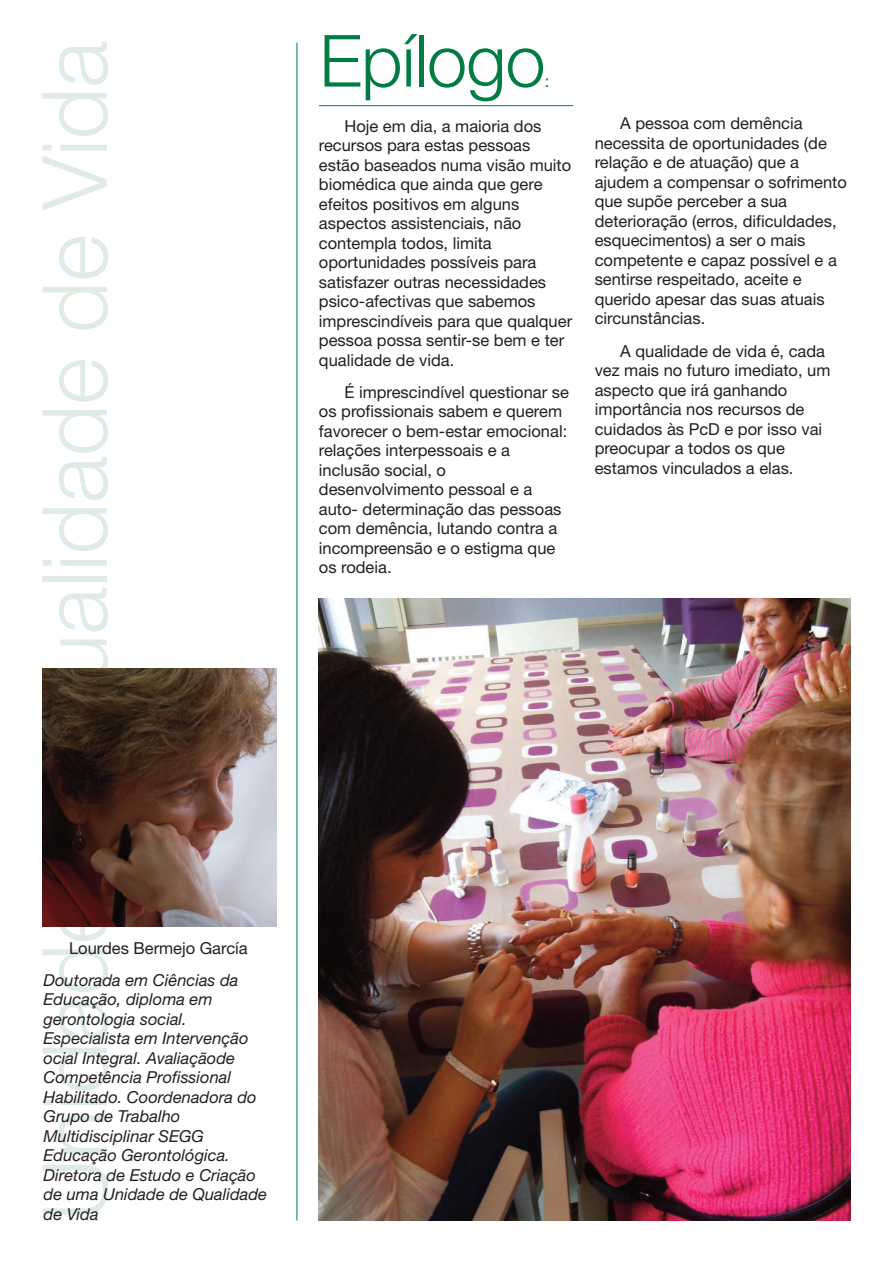
<style>
.page{position:relative;width:893px;height:1263px;background:#fff}
.page>*{position:absolute;margin:0;border:0;box-sizing:border-box;transform-origin:0 0}
.t1{font:300 90px "Helvetica Neue";color:#dfece3}
.t2{font:300 72px "Helvetica Neue";letter-spacing:-.01em;color:#007d43}
.t3{font:16.5px/19.5px "Helvetica Neue";color:#231f20}
.t4{font:italic 16.5px/19.5px "Helvetica Neue";color:#231f20}
.t5{font:16.5px "Helvetica Neue";color:#007d43}
</style>
<div class="page">
<hr style="left:319px;top:105px;width:254px;height:1px;background:#007d43">
<img style="left:43px;top:668px;width:233px;height:258px">
<hr style="left:297px;top:43px;width:1px;height:1177px;background:#007d43">
<img style="left:319px;top:599px;width:531px;height:621px">
<h1 class="t1" style="left:43px;top:1220px;width:1181px;rotate:-90deg">Unidade de Qualidade de Vida</h1>
<p class="t3" style="left:69px;top:940px;width:180px">Lourdes Bermejo García</p>
<p class="t4" style="left:44px;top:972px;width:225px">Doutorada em Ciências da<br>Educação, diploma em gerontologia social.<br>Especialista em Intervenção ocial Integral. Avaliaçãode<br>Competência Profissional<br>Habilitado. Coordenadora do<br>Grupo de Trabalho<br>Multidisciplinar SEGG<br>Educação Gerontológica.<br>Diretora de Estudo e Criação de uma Unidade de Qualidade de Vida</p>
<h2 class="t2" style="left:319px;top:35px;width:228px">Epílogo</h2>
<p class="t5" style="left:545px;top:75px;width:6px">:</p>
<p class="t3" style="left:319px;top:118px;width:255px;text-indent:26px">Hoje em dia, a maioria dos recursos para estas pessoas estão baseados numa visão muito biomédica que ainda que gere efeitos positivos em alguns aspectos assistenciais, não contempla todos, limita oportunidades possíveis para satisfazer outras necessidades psico-afectivas que sabemos imprescindíveis para que qualquer pessoa possa sentir-se bem e ter qualidade de vida.</p>
<p class="t3" style="left:319px;top:384px;width:251px;text-indent:26px">É imprescindível questionar se os profissionais sabem e querem favorecer o bem-estar emocional: relações interpessoais e a inclusão social, o desenvolvimento pessoal e a auto- determinação das pessoas com demência, lutando contra a incompreensão e o estigma que os rodeia.</p>
<p class="t3" style="left:595px;top:115px;width:254px;text-indent:26px">A pessoa com demência necessita de oportunidades (de relação e de atuação) que a ajudem a compensar o sofrimento que supõe perceber a sua deterioração (erros, dificuldades, esquecimentos) a ser o mais competente e capaz possível e a sentirse respeitado, aceite e querido apesar das suas atuais circunstâncias.</p>
<p class="t3" style="left:595px;top:343px;width:237px;text-indent:26px">A qualidade de vida é, cada vez mais no futuro imediato, um aspecto que irá ganhando importância nos recursos de cuidados às PcD e por isso vai preocupar a todos os que estamos vinculados a elas.</p>
</div>
